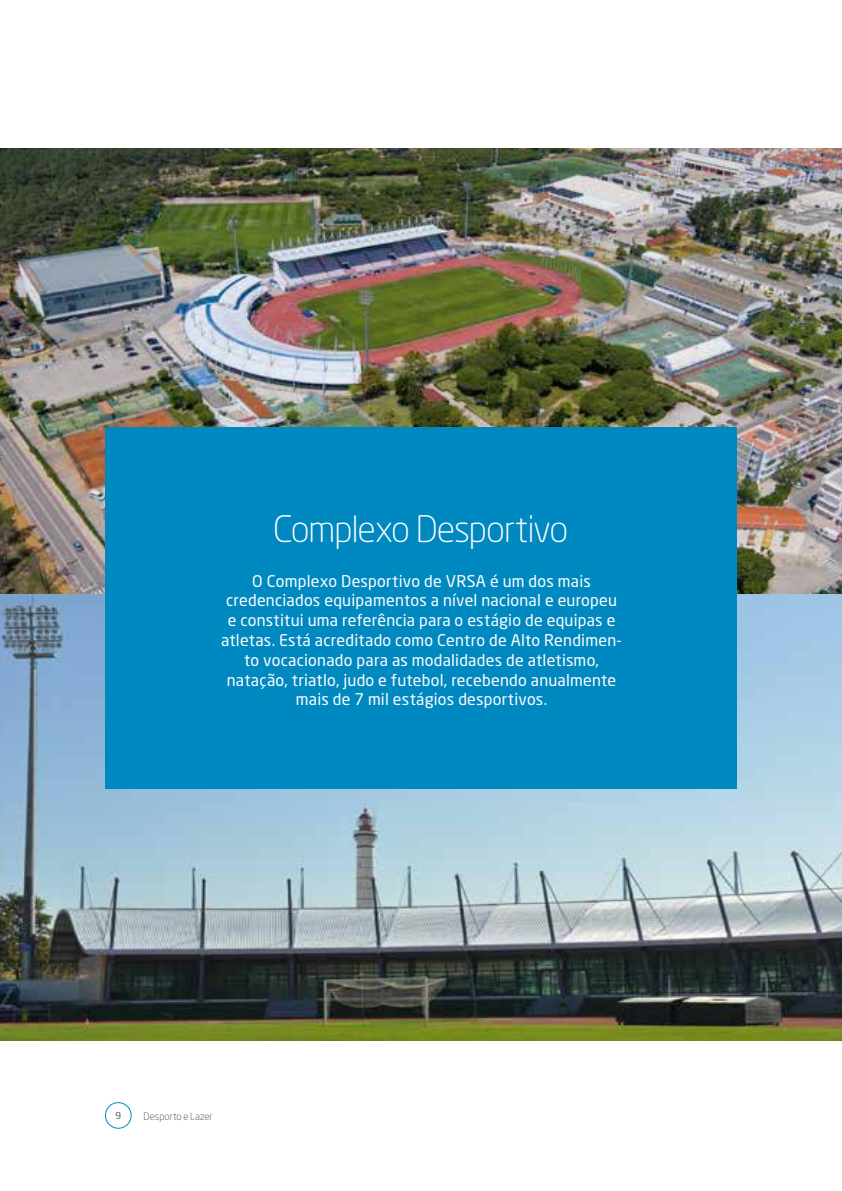
<style>
.page{position:relative;width:842px;height:1191px;background:#fff}
.page>*{position:absolute;margin:0;border:0;box-sizing:border-box;transform-origin:0 0}
.t1{font:300 36px "Neo Sans Std";letter-spacing:-.03em;color:#fff}
.t2{font:16px/19.8px "Neo Sans Std";letter-spacing:.015em;color:#fff;text-align:center}
.t3{font:300 10px "Neo Sans Std";letter-spacing:.005em;color:#433f40}
.t4{font:9.4px "Neo Sans Std";color:#5b5b5f}
</style>
<div class="page">
<div style="left:105px;top:1102px;width:27px;height:26px;border:1px solid #0088c1;border-radius:50%"></div>
<img style="left:0;top:148px;width:842px;height:892px">
<div style="left:105px;top:427px;width:632px;height:361px;background:#0088c1"></div>
<h1 class="t1" style="left:273px;top:507px;width:297px">Complexo Desportivo</h1>
<p class="t2" style="left:221px;top:570px;width:402px">O Complexo Desportivo de VRSA é um dos mais credenciados equipamentos a nível nacional e europeu e constitui uma referência para o estágio de equipas e atletas. Está acreditado como Centro de Alto Rendimen&shy;to vocacionado para as modalidades de atletismo, natação, triatlo, judo e futebol, recebendo anualmente mais de 7 mil estágios desportivos.</p>
<p class="t4" style="left:116px;top:1110px;width:7px">9</p>
<p class="t3" style="left:144px;top:1110px;width:70px">Desporto e Lazer</p>
</div>
